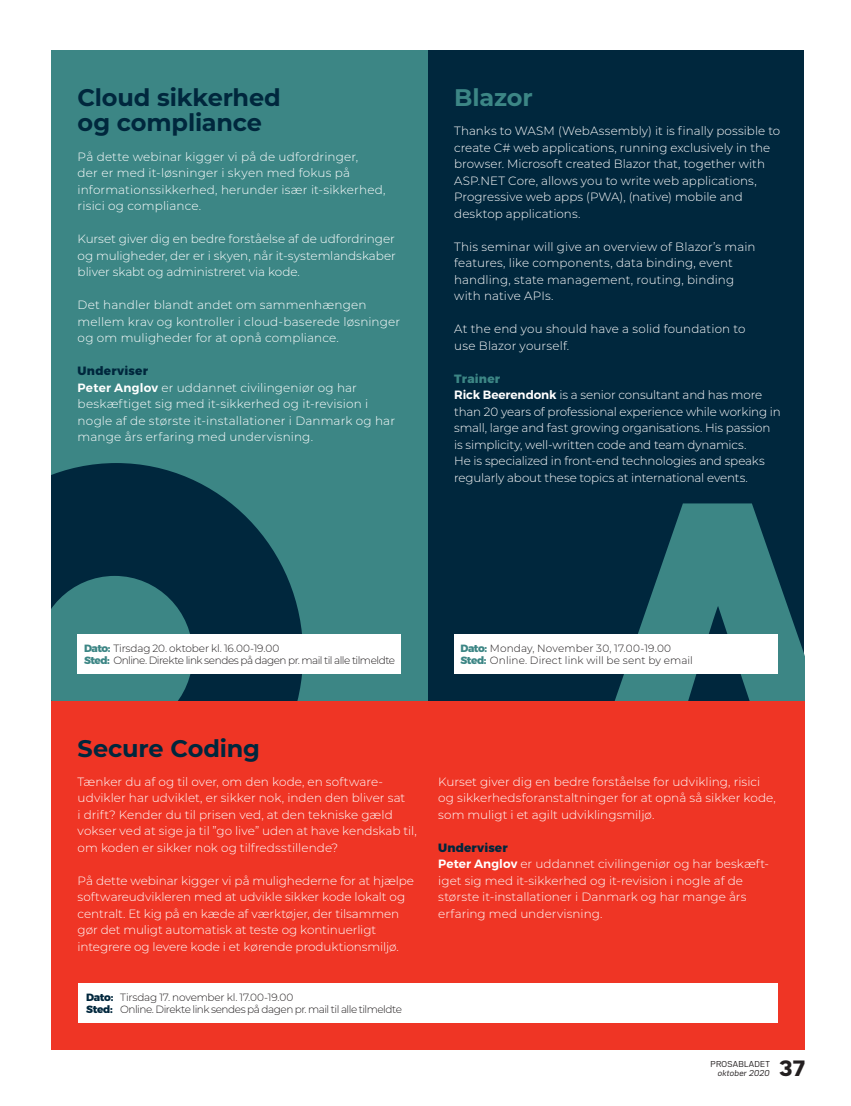
<style>
.page{position:relative;width:851px;height:1106px;background:#fff}
.page>*{position:absolute;margin:0;border:0;box-sizing:border-box;transform-origin:0 0}
.t1{font:700 24px/25.5px "Montserrat";letter-spacing:-.01em;color:#00273d}
.t2{font:700 24px "Montserrat";letter-spacing:-.01em;color:#3c8685}
.t3{font:900 19.5px "Bw Seido Raw";color:#231f20}
.t4{font:300 12px/16.5px "Montserrat";letter-spacing:.005em;color:#fff}
.t5{font:300 10.5px/12.6px "Montserrat";letter-spacing:-.03em;color:#231f20}
.t6{font:300 10.5px/12.6px "Montserrat";letter-spacing:.01em;color:#231f20}
.t7{font:7.5px "Bw Seido Raw";letter-spacing:.04em;color:#231f20}
.t8{font:italic 7.5px "Bw Seido Raw";letter-spacing:.04em;color:#231f20}
.s1{font-weight:800;color:#00273d}
.s2{font-weight:600}
.s3{font-weight:800;color:#3c8685}
</style>
<div class="page">
<div style="left:51px;top:700px;width:753px;height:349px;background:#ef3525"></div>
<div style="left:427px;top:50px;width:377px;height:650px;background:#00273d"></div>
<svg style="left:615px;top:503px;width:189px;height:197px;fill:#3c8685"></svg>
<div style="left:51px;top:50px;width:376px;height:650px;background:#3c8685"></div>
<svg style="left:51px;top:463px;width:251px;height:237px;fill:#00273d"></svg>
<div style="left:454px;top:634px;width:323px;height:40px;background:#fff"></div>
<div style="left:78px;top:983px;width:699px;height:39px;background:#fff"></div>
<div style="left:78px;top:634px;width:323px;height:40px;background:#fff"></div>
<h1 class="t1" style="left:78px;top:83px;width:204px">Cloud sikkerhed og compliance</h1>
<p class="t4" style="left:78px;top:148px;width:309px">På dette webinar kigger vi på de udfordringer,<br>der er med it-løsninger i skyen med fokus på informationssikkerhed, herunder især it-sikkerhed, risici og compliance.</p>
<p class="t4" style="left:78px;top:230px;width:319px;text-align:justify">Kurset giver dig en bedre forståelse af de udfordringer og muligheder, der er i skyen, når it-systemlandskaber bliver skabt og administreret via kode.</p>
<p class="t4" style="left:78px;top:296px;width:324px">Det handler blandt andet om sammenhængen mellem krav og kontroller i cloud-baserede løsninger og om muligheder for at opnå compliance.</p>
<p class="t4" style="left:78px;top:362px;width:319px"><span class="s1">Underviser<br></span><span class="s2">Peter Anglov</span> er uddannet civilingeniør og har beskæftiget sig med it-sikkerhed og it-revision i nogle af de største it-installationer i Danmark og har mange års erfaring med undervisning.</p>
<h1 class="t2" style="left:454px;top:80px;width:80px">Blazor</h1>
<p class="t4" style="left:454px;top:122px;width:327px">Thanks to WASM (WebAssembly) it is finally possible to create C# web applications, running exclusively in the browser. Microsoft created Blazor that, together with ASP.NET Core, allows you to write web applications, Progressive web apps (PWA), (native) mobile and desktop applications.</p>
<p class="t4" style="left:454px;top:238px;width:303px">This seminar will give an overview of Blazor’s main features, like components, data binding, event handling, state management, routing, binding with native APIs.</p>
<p class="t4" style="left:454px;top:320px;width:293px">At the end you should have a solid foundation to use Blazor yourself.</p>
<p class="t4" style="left:454px;top:370px;width:328px"><span class="s3">Trainer<br></span><span class="s2">Rick Beerendonk</span> is a senior consultant and has more than 20 years of professional experience while working in small, large and fast growing organisations. His passion is simplicity, well-written code and team dynamics.<br>He is specialized in front-end technologies and speaks regularly about these topics at international events.</p>
<p class="t5" style="left:84px;top:641px;width:312px"><span class="s3">Dato:</span> Tirsdag 20. oktober kl. 16.00-19.00<br><span class="s3">Sted:</span> Online. Direkte link sendes på dagen pr. mail til alle tilmeldte</p>
<p class="t6" style="left:460px;top:641px;width:234px"><span class="s3">Dato:</span> Monday, November 30, 17.00-19.00<br><span class="s3">Sted:</span> Online. Direct link will be sent by email</p>
<h1 class="t1" style="left:78px;top:734px;width:184px">Secure Coding</h1>
<p class="t4" style="left:78px;top:773px;width:341px">Tænker du af og til over, om den kode, en software&shy;udvikler har udviklet, er sikker nok, inden den bliver sat<br>i drift? Kender du til prisen ved, at den tekniske gæld vokser ved at sige ja til ”go live” uden at have kendskab til, om koden er sikker nok og tilfredsstillende?</p>
<p class="t4" style="left:78px;top:872px;width:338px">På dette webinar kigger vi på mulighederne for at hjælpe softwareudvikleren med at udvikle sikker kode lokalt og centralt. Et kig på en kæde af værktøjer, der tilsammen gør det muligt automatisk at teste og kontinuerligt integrere og levere kode i et kørende produktionsmiljø.</p>
<p class="t5" style="left:86px;top:990px;width:317px"><span class="s1">Dato:</span> Tirsdag 17. november kl. 17.00-19.00<br><span class="s1">Sted:</span> Online. Direkte link sendes på dagen pr. mail til alle tilmeldte</p>
<p class="t4" style="left:438px;top:773px;width:339px">Kurset giver dig en bedre forståelse for udvikling, risici og sikkerhedsforanstaltninger for at opnå så sikker kode, som muligt i et agilt udviklingsmiljø.</p>
<p class="t4" style="left:438px;top:839px;width:331px"><span class="s1">Underviser<br></span><span class="s2">Peter Anglov</span> er uddannet civilingeniør og har beskæft&shy;iget sig med it-sikkerhed og it-revision i nogle af de største it-installationer i Danmark og har mange års erfaring med undervisning.</p>
<p class="t7" style="left:710px;top:1058px;width:61px">PROSABLADET</p>
<p class="t8" style="left:717px;top:1067px;width:53px">oktober 2020</p>
<h2 class="t3" style="left:779px;top:1054px;width:27px">37</h2>
</div>
